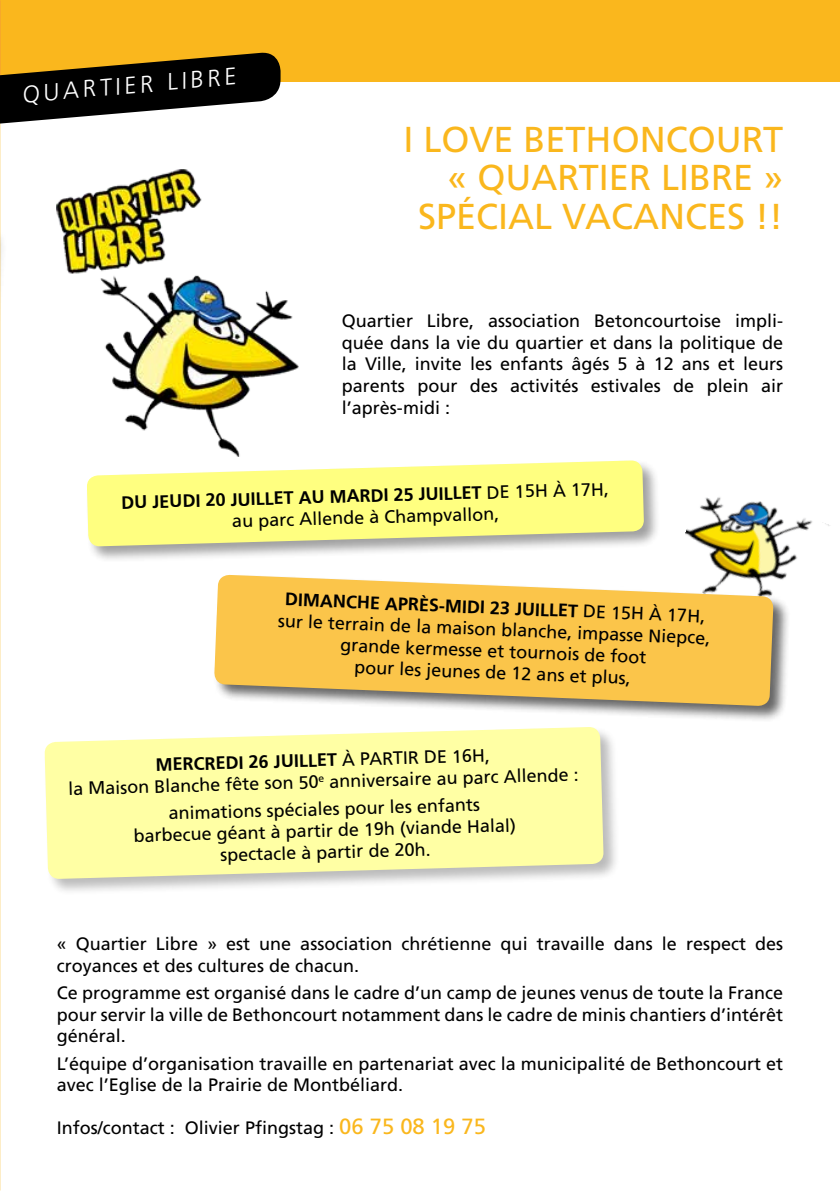
<style>
.page{position:relative;width:840px;height:1191px;background:#fff}
.page>*{position:absolute;margin:0;border:0;box-sizing:border-box;transform-origin:0 0}
.t1{font:36px/38.8px "Frutiger";color:#fab71d;text-align:right}
.t2{font:300 24px "Frutiger";color:#fff}
.t3{font:18px/21.6px "Frutiger";color:#000;text-align:center}
.s1{font-weight:700}
.s2{font-size:22px;color:#fab71d}
</style>
<div class="page">
<div style="left:0;top:0;width:839px;height:81px;background:#fab71d"></div>
<img style="left:57px;top:169px;width:242px;height:288px">
<img style="left:685px;top:497px;width:145px;height:76px">
<div style="left:85px;top:459px;width:576px;height:104px;background:#000;opacity:.75"></div>
<svg style="left:87px;top:460px;width:556px;height:86px;background:#f9f990"></svg>
<svg style="left:0;top:51px;width:280px;height:73px"></svg>
<div style="left:213px;top:573px;width:577px;height:150px;background:#000;opacity:.75"></div>
<svg style="left:214px;top:574px;width:559px;height:132px;background:#f4c762"></svg>
<div style="left:43px;top:725px;width:577px;height:171px;background:#000;opacity:.75"></div>
<svg style="left:44px;top:726px;width:559px;height:153px;background:#fcfcab"></svg>
<h2 class="t2" style="left:21px;top:81px;width:216px;rotate:-5deg">QUARTIER LIBRE</h2>
<h1 class="t1" style="left:403px;top:119px;width:381px">I LOVE BETHONCOURT « QUARTIER LIBRE »<br>SPÉCIAL VACANCES !!</h1>
<p class="t3" style="left:342px;top:310px;width:442px;text-align:justify">Quartier Libre, association Betoncourtoise impli&shy;quée dans la vie du quartier et dans la politique de la Ville, invite les enfants âgés 5 à 12 ans et leurs parents pour des activités estivales de plein air l’après-midi :</p>
<p class="t3" style="left:121px;top:492px;width:489px;rotate:-2deg"><span class="s1">DU JEUDI 20 JUILLET AU MARDI 25 JUILLET</span> DE 15H À 17H, au parc Allende à Champvallon,</p>
<p class="t3" style="left:279px;top:589px;width:434px;rotate:2deg"><span class="s1">DIMANCHE APRÈS-MIDI 23 JUILLET</span> DE 15H À 17H, sur le terrain de la maison blanche, impasse Niepce, grande kermesse et tournois de foot<br>pour les jeunes de 12 ans et plus,</p>
<p class="t3" style="left:67px;top:757px;width:511px;line-height:22.2px;rotate:-2deg"><span class="s1">MERCREDI 26 JUILLET</span> À PARTIR DE 16H,<br>la Maison Blanche fête son 50<sup>e</sup> anniversaire au parc Allende :</p>
<p class="t3" style="left:132px;top:804px;width:384px;rotate:-2deg">animations spéciales pour les enfants barbecue géant à partir de 19h (viande Halal) spectacle à partir de 20h.</p>
<p class="t3" style="left:57px;top:933px;width:727px;text-align:left">« Quartier Libre » est une association chrétienne qui travaille dans le respect des croyances et des cultures de chacun.</p>
<p class="t3" style="left:57px;top:982px;width:727px;text-align:justify">Ce programme est organisé dans le cadre d’un camp de jeunes venus de toute la France pour servir la ville de Bethoncourt notamment dans le cadre de minis chantiers d’intérêt général.</p>
<p class="t3" style="left:57px;top:1052px;width:727px;text-align:left">L’équipe d’organisation travaille en partenariat avec la municipalité de Bethoncourt et avec l’Eglise de la Prairie de Montbéliard.</p>
<p class="t3" style="left:57px;top:1117px;width:430px">Infos/contact : Olivier Pfingstag : <span class="s2">06 75 08 19 75</span></p>
</div>
